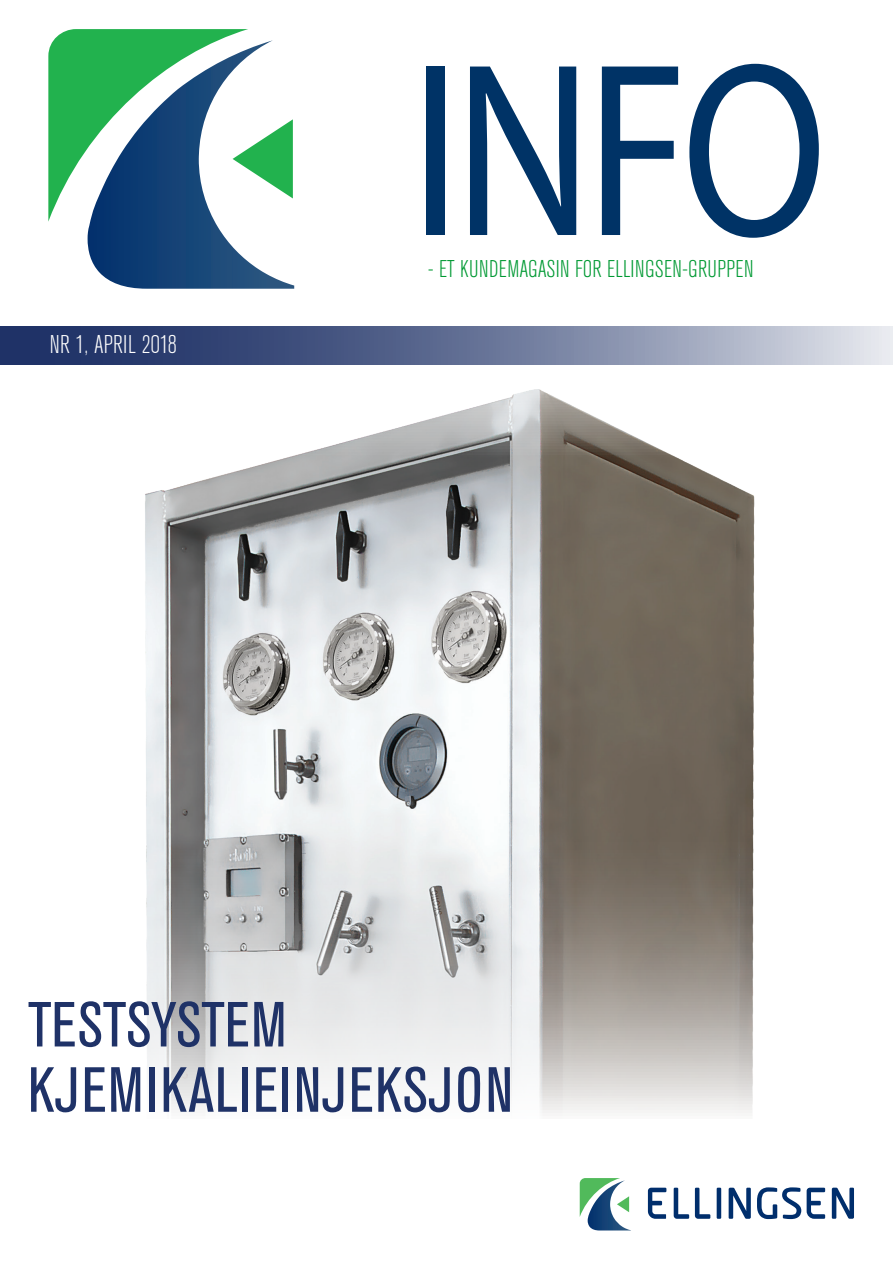
<style>
.page{position:relative;width:893px;height:1263px;background:#fff}
.page>*{position:absolute;margin:0;border:0;box-sizing:border-box;transform-origin:0 0}
.t1{font:249.9px "Myriad Pro";color:#036;scale:.84 1}
.t2{font:condensed 63px "Akzidenz Grotesk BE";letter-spacing:.02em;color:#1f3267}
.t3{font:condensed 63px "Akzidenz Grotesk BE";color:#1f3267}
.t4{font:300 condensed 25.35px "Akzidenz Grotesk BE";color:#fff}
.t5{font:300 condensed 24px "Akzidenz Grotesk BE";letter-spacing:.01em;color:#093}
</style>
<div class="page">
<img style="left:145px;top:389px;width:610px;height:724px">
<svg style="left:88px;top:222px;width:206px;height:67px"></svg>
<svg style="left:48px;top:29px;width:245px;height:193px"></svg>
<svg style="left:648px;top:1188px;width:18px;height:31px"></svg>
<svg style="left:695px;top:1188px;width:15px;height:31px"></svg>
<hr style="left:717px;top:1188px;width:4px;height:31px;background:#002e6c">
<svg style="left:674px;top:1188px;width:15px;height:31px"></svg>
<svg style="left:729px;top:1188px;width:22px;height:31px"></svg>
<svg style="left:757px;top:1187px;width:44px;height:32px"></svg>
<svg style="left:807px;top:1188px;width:18px;height:31px"></svg>
<svg style="left:832px;top:1187px;width:22px;height:32px"></svg>
<svg style="left:580px;top:1178px;width:50px;height:52px"></svg>
<svg style="left:0;top:327px;width:893px;height:38px;background:#6a779a"></svg>
<p class="t1" style="left:410px;top:-3px;width:497px">INFO</p>
<p class="t4" style="left:50px;top:331px;width:129px">NR 1, APRIL 2018</p>
<p class="t5" style="left:428px;top:256px;width:327px">- ET KUNDEMAGASIN FOR ELLINGSEN-GRUPPEN</p>
<p class="t3" style="left:28px;top:990px;width:260px">TESTSYSTEM</p>
<p class="t2" style="left:28px;top:1055px;width:487px">KJEMIKALIEINJEKSJON</p>
</div>
